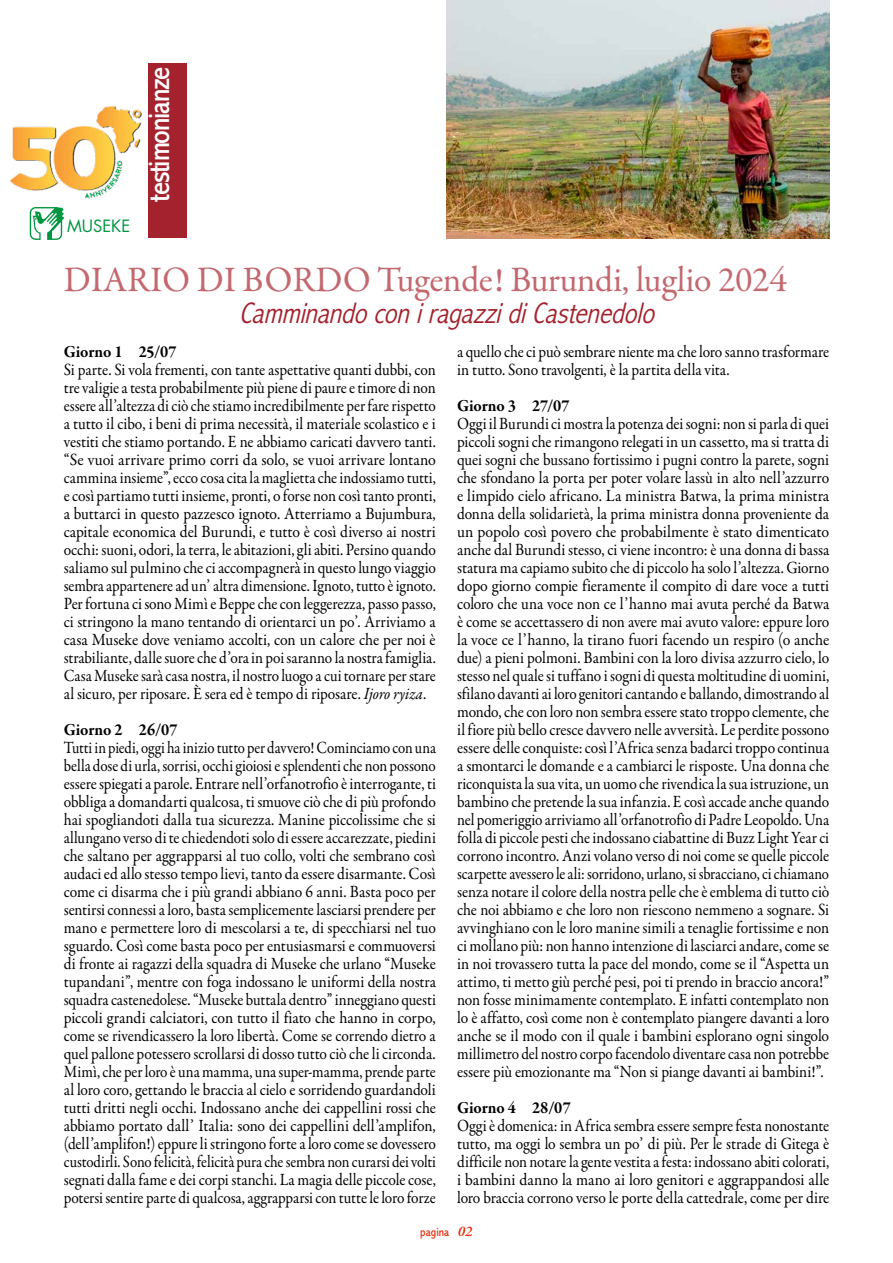
<style>
.page{position:relative;width:893px;height:1263px;background:#fff}
.page>*{position:absolute;margin:0;border:0;box-sizing:border-box;transform-origin:0 0}
.t1{font:36px "Garamond Premr Pro";letter-spacing:-.005em;color:#c4686f}
.t2{font:italic 300 condensed 30px "Abadi MT Std";color:#a3222d}
.t3{font:condensed 30px "Abadi MT Std";letter-spacing:-.04em;color:#fff}
.t4{font:17.25px/18px "Garamond Premr Pro";letter-spacing:-.005em;color:#000;text-align:justify;scale:.89 1}
.t5{font:17.25px/18px "Garamond Premr Pro";letter-spacing:-.005em;color:#000;text-align:justify;scale:.86 1}
.t6{font:17.25px/18px "Garamond Premr Pro";letter-spacing:-.005em;color:#000;text-align:justify;scale:.9 1}
.t7{font:700 17.25px "Garamond Premr Pro";letter-spacing:-.005em;color:#000;scale:.94 1}
.t8{font:16.5px "Futura Std";color:#009641}
.t9{font:condensed 12px "Abadi MT Std";color:#e63312}
.s1{font-style:italic}
.s2{font-family:"Garamond Premr Pro";font-weight:600;font-style:italic;font-stretch:normal;font-size:15px}
</style>
<div class="page">
<img style="left:10px;top:100px;width:139px;height:106px">
<svg style="left:30px;top:207px;width:34px;height:33px"></svg>
<img style="left:446px;top:0;width:383px;height:238px">
<div style="left:149px;top:64px;width:38px;height:174px;background:#a3222d"></div>
<p class="t8" style="left:67px;top:215px;width:65px">MUSEKE</p>
<h2 class="t3" style="left:143px;top:202px;width:137px;rotate:-90deg">testimonianze</h2>
<h1 class="t1" style="left:64px;top:258px;width:725px">DIARIO DI BORDO Tugende! Burundi, luglio 2024</h1>
<h2 class="t2" style="left:239px;top:297px;width:424px">CamminandoconiragazzidiCastenedolo</h2>
<p class="t7" style="left:64px;top:341px;width:122px">Giorno 1 25/07</p>
<p class="t6" style="left:64px;top:361px;width:415px">Si parte. Si vola frementi, con tante aspettative quanti dubbi, con tre valigie a testa probabilmente più piene di paure e timore di non essere all’altezza di ciò che stiamo incredibilmente per fare rispetto a tutto il cibo, i beni di prima necessità, il materiale scolastico e i vestiti che stiamo portando. E ne abbiamo caricati davvero tanti. “Se vuoi arrivare primo corri da solo, se vuoi arrivare lontano cammina insieme”, ecco cosa cita la maglietta che indossiamo tutti, e così partiamo tutti insieme, pronti, o forse non così tanto pronti, a buttarci in questo pazzesco ignoto. Atterriamo a Bujumbura, capitale economica del Burundi, e tutto è così diverso ai nostri occhi: suoni, odori, la terra, le abitazioni, gli abiti. Persino quando saliamo sul pulmino che ci accompagnerà in questo lungo viaggio sembra appartenere ad un’ altra dimensione. Ignoto, tutto è ignoto.<br>Per fortuna ci sono Mimì e Beppe che con leggerezza, passo passo, ci stringono la mano tentando di orientarci un po’. Arriviamo a casa Museke dove veniamo accolti, con un calore che per noi è strabiliante, dalle suore che d’ora in poi saranno la nostra famiglia.<br>Casa Museke sarà casa nostra, il nostro luogo a cui tornare per stare al sicuro, per riposare. È sera ed è tempo di riposare. <span class="s1">Ijoro ryiza</span>.</p>
<p class="t7" style="left:64px;top:719px;width:123px">Giorno 2 26/07</p>
<p class="t5" style="left:64px;top:739px;width:434px">Tutti in piedi, oggi ha inizio tutto per davvero! Cominciamo con una bella dose di urla, sorrisi, occhi gioiosi e splendenti che non possono essere spiegati a parole. Entrare nell’orfanotrofio è interrogante, ti obbliga a domandarti qualcosa, ti smuove ciò che di più profondo hai spogliandoti dalla tua sicurezza. Manine piccolissime che si allungano verso di te chiedendoti solo di essere accarezzate, piedini che saltano per aggrapparsi al tuo collo, volti che sembrano così audaci ed allo stesso tempo lievi, tanto da essere disarmante. Così come ci disarma che i più grandi abbiano 6 anni. Basta poco per sentirsi connessi a loro, basta semplicemente lasciarsi prendere per mano e permettere loro di mescolarsi a te, di specchiarsi nel tuo sguardo. Così come basta poco per entusiasmarsi e commuoversi di fronte ai ragazzi della squadra di Museke che urlano “Museke tupandani”, mentre con foga indossano le uniformi della nostra squadra castenedolese. “Museke buttala dentro” inneggiano questi piccoli grandi calciatori, con tutto il fiato che hanno in corpo, come se rivendicassero la loro libertà. Come se correndo dietro a quel pallone potessero scrollarsi di dosso tutto ciò che li circonda.<br>Mimì, che per loro è una mamma, una super-mamma, prende parte al loro coro, gettando le braccia al cielo e sorridendo guardandoli tutti dritti negli occhi. Indossano anche dei cappellini rossi che abbiamo portato dall’ Italia: sono dei cappellini dell’amplifon, (dell’amplifon!) eppure li stringono forte a loro come se dovessero custodirli. Sono felicità, felicità pura che sembra non curarsi dei volti segnati dalla fame e dei corpi stanchi. La magia delle piccole cose, potersi sentire parte di qualcosa, aggrapparsi con tutte le loro forze</p>
<p class="t6" style="left:457px;top:343px;width:415px">a quello che ci può sembrare niente ma che loro sanno trasformare in tutto. Sono travolgenti, è la partita della vita.</p>
<p class="t7" style="left:457px;top:395px;width:121px">Giorno 3 27/07</p>
<p class="t4" style="left:457px;top:415px;width:420px">Oggi il Burundi ci mostra la potenza dei sogni: non si parla di quei piccoli sogni che rimangono relegati in un cassetto, ma si tratta di quei sogni che bussano fortissimo i pugni contro la parete, sogni che sfondano la porta per poter volare lassù in alto nell’azzurro e limpido cielo africano. La ministra Batwa, la prima ministra donna della solidarietà, la prima ministra donna proveniente da un popolo così povero che probabilmente è stato dimenticato anche dal Burundi stesso, ci viene incontro: è una donna di bassa statura ma capiamo subito che di piccolo ha solo l’altezza. Giorno dopo giorno compie fieramente il compito di dare voce a tutti coloro che una voce non ce l’hanno mai avuta perché da Batwa è come se accettassero di non avere mai avuto valore: eppure loro la voce ce l’hanno, la tirano fuori facendo un respiro (o anche due) a pieni polmoni. Bambini con la loro divisa azzurro cielo, lo stesso nel quale si tuffano i sogni di questa moltitudine di uomini, sfilano davanti ai loro genitori cantando e ballando, dimostrando al mondo, che con loro non sembra essere stato troppo clemente, che il fiore più bello cresce davvero nelle avversità. Le perdite possono essere delle conquiste: così l’Africa senza badarci troppo continua a smontarci le domande e a cambiarci le risposte. Una donna che riconquista la sua vita, un uomo che rivendica la sua istruzione, un bambino che pretende la sua infanzia. E così accade anche quando nel pomeriggio arriviamo all’orfanotrofio di Padre Leopoldo. Una folla di piccole pesti che indossano ciabattine di Buzz Light Year ci corrono incontro. Anzi volano verso di noi come se quelle piccole scarpette avessero le ali: sorridono, urlano, si sbracciano, ci chiamano senza notare il colore della nostra pelle che è emblema di tutto ciò che noi abbiamo e che loro non riescono nemmeno a sognare. Si avvinghiano con le loro manine simili a tenaglie fortissime e non ci mollano più: non hanno intenzione di lasciarci andare, come se in noi trovassero tutta la pace del mondo, come se il “Aspetta un attimo, ti metto giù perché pesi, poi ti prendo in braccio ancora!” non fosse minimamente contemplato. E infatti contemplato non lo è affatto, così come non è contemplato piangere davanti a loro anche se il modo con il quale i bambini esplorano ogni singolo millimetro del nostro corpo facendolo diventare casa non potrebbe essere più emozionante ma “Non si piange davanti ai bambini!”.</p>
<p class="t7" style="left:457px;top:1097px;width:122px">Giorno 4 28/07</p>
<p class="t6" style="left:457px;top:1117px;width:415px">Oggi è domenica: in Africa sembra essere sempre festa nonostante tutto, ma oggi lo sembra un po’ di più. Per le strade di Gitega è difficile non notare la gente vestita a festa: indossano abiti colorati, i bambini danno la mano ai loro genitori e aggrappandosi alle loro braccia corrono verso le porte della cattedrale, come per dire</p>
<p class="t9" style="left:420px;top:1225px;width:54px">pagina <span class="s2">02</span></p>
</div>
